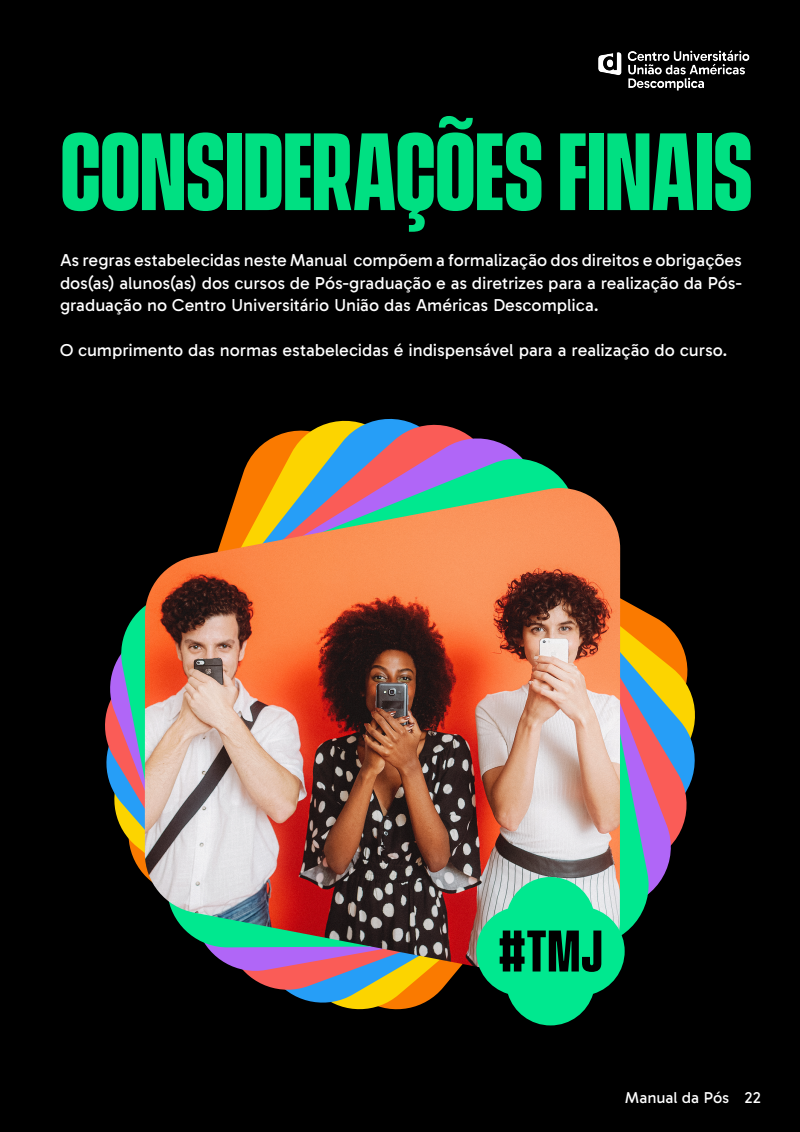
<style>
.page{position:relative;width:800px;height:1132px;background:#000}
.page>*{position:absolute;margin:0;border:0;box-sizing:border-box;transform-origin:0 0}
.Título_1{font:700 100px "Vanguard CF";letter-spacing:-.015em;color:#00e082}
.t1{font:17.5px/22.5px "Aprova Sans";letter-spacing:-.005em;color:#fff;text-align:justify}
.t2{font:16px "Aprova Sans";color:#fff}
</style>
<div class="page">
<svg style="left:248px;top:418px;width:447px;height:578px"></svg>
<svg style="left:105px;top:427px;width:575px;height:548px"></svg>
<svg style="left:117px;top:449px;width:538px;height:498px"></svg>
<img style="left:145px;top:488px;width:475px;height:479px">
<svg style="left:476px;top:877px;width:149px;height:148px"></svg>
<img style="left:598px;top:50px;width:152px;height:41px">
<h1 class="Título_1" style="left:60px;top:111px;width:695px">CONSIDERAÇÕES FINAIS</h1>
<p class="t1" style="left:60px;top:249px;width:684px">As regras estabelecidas neste Manual compõem a formalização dos direitos e obrigações dos(as) alunos(as) dos cursos de Pós-graduação e as diretrizes para a realização da Pós&shy;graduação no Centro Universitário União das Américas Descomplica.</p>
<p class="t1" style="left:60px;top:339px;width:669px">O cumprimento das normas estabelecidas é indispensável para a realização do curso.</p>
<p class="t2" style="left:625px;top:1087px;width:138px">Manual da Pós 22</p>
</div>
